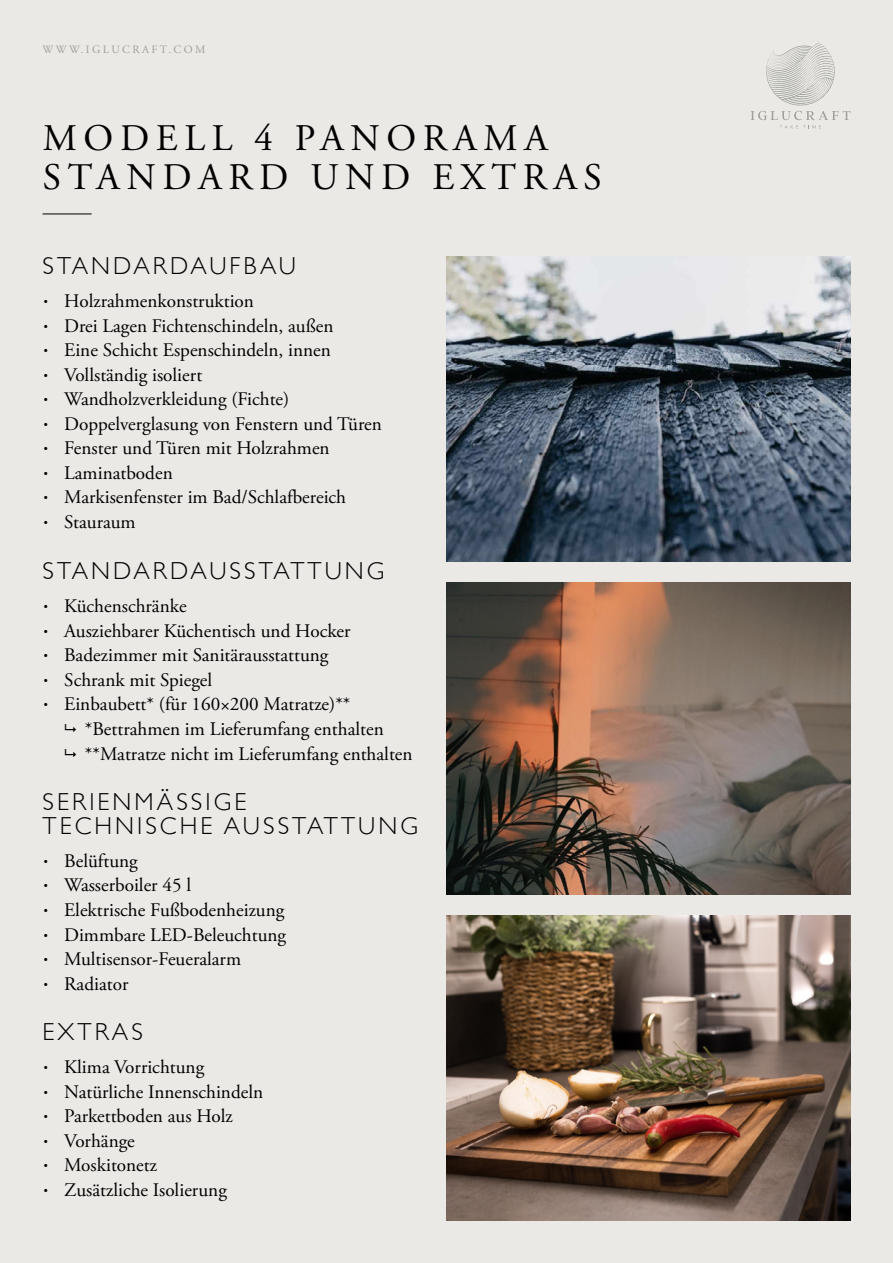
<style>
.page{position:relative;width:893px;height:1263px;background:#ebe9e6}
.page>*{position:absolute;margin:0;border:0;box-sizing:border-box;transform-origin:0 0}
.t1{font:37.5px/39.3px "Adobe Garamond Pro";letter-spacing:.175em;color:#000}
.t2{font:300 24.6px/23.7px "Gill Sans";letter-spacing:.125em;color:#000}
.t3{font:19.2px/24.6px "Adobe Garamond Pro";color:#000}
.t4{font:11.25px "Adobe Garamond Pro";letter-spacing:.215em;color:#9d9f97}
.s1{font-size:27px}
</style>
<div class="page">
<svg style="left:751px;top:43px;width:99px;height:85px"></svg>
<hr style="left:43px;top:214px;width:49px;height:1px;background:#000">
<img style="left:446px;top:257px;width:404px;height:305px">
<img style="left:446px;top:916px;width:404px;height:304px">
<img style="left:446px;top:583px;width:404px;height:311px">
<p class="t4" style="left:43px;top:42px;width:164px">WWW.IGLUCRAFT.COM</p>
<h1 class="t1" style="left:43px;top:120px;width:561px">MODELL 4 PANORAMA<br>STANDARD UND EXTRAS</h1>
<p class="t2" style="left:43px;top:253px;width:255px">STANDARDAUFBAU</p>
<p class="t3" style="left:43px;top:289px;width:341px"><span class="s1">·</span> Holzrahmenkonstruktion<br><span class="s1">·</span> Drei Lagen Fichtenschindeln, außen<br><span class="s1">·</span> Eine Schicht Espenschindeln, innen<br><span class="s1">·</span> Vollständig isoliert<br><span class="s1">·</span> Wandholzverkleidung (Fichte)<br><span class="s1">·</span> Doppelverglasung von Fenstern und Türen <span class="s1">·</span> Fenster und Türen mit Holzrahmen<br><span class="s1">·</span> Laminatboden<br><span class="s1">·</span> Markisenfenster im Bad/Schlafbereich<br><span class="s1">·</span> Stauraum</p>
<p class="t2" style="left:43px;top:558px;width:344px">STANDARDAUSSTATTUNG</p>
<p class="t3" style="left:43px;top:595px;width:146px"><span class="s1">·</span> Küchenschränke</p>
<p class="t3" style="left:43px;top:619px;width:310px"><span class="s1">·</span> Ausziehbarer Küchentisch und Hocker</p>
<p class="t3" style="left:43px;top:644px;width:287px"><span class="s1">·</span> Badezimmer mit Sanitärausstattung</p>
<p class="t3" style="left:43px;top:668px;width:171px"><span class="s1">·</span> Schrank mit Spiegel</p>
<p class="t3" style="left:43px;top:693px;width:309px"><span class="s1">·</span> Einbaubett* (für 160×200 Matratze)**</p>
<p class="t3" style="left:85px;top:717px;width:300px">*Bettrahmen im Lieferumfang enthalten</p>
<p class="t3" style="left:85px;top:742px;width:329px">**Matratze nicht im Lieferumfang enthalten</p>
<p class="t2" style="left:43px;top:789px;width:377px">SERIENMÄSSIGE<br>TECHNISCHE AUSSTATTUNG</p>
<p class="t3" style="left:43px;top:849px;width:245px"><span class="s1">·</span> Belüftung<br><span class="s1">·</span> Wasserboiler 45 l<br><span class="s1">·</span> Elektrische Fußbodenheizung <span class="s1">·</span> Dimmbare LED-Beleuchtung <span class="s1">·</span> Multisensor-Feueralarm<br><span class="s1">·</span> Radiator</p>
<p class="t2" style="left:43px;top:1019px;width:102px">EXTRAS</p>
<p class="t3" style="left:43px;top:1055px;width:222px"><span class="s1">·</span> Klima Vorrichtung<br><span class="s1">·</span> Natürliche Innenschindeln <span class="s1">·</span> Parkettboden aus Holz<br><span class="s1">·</span> Vorhänge<br><span class="s1">·</span> Moskitonetz<br><span class="s1">·</span> Zusätzliche Isolierung</p>
</div>
